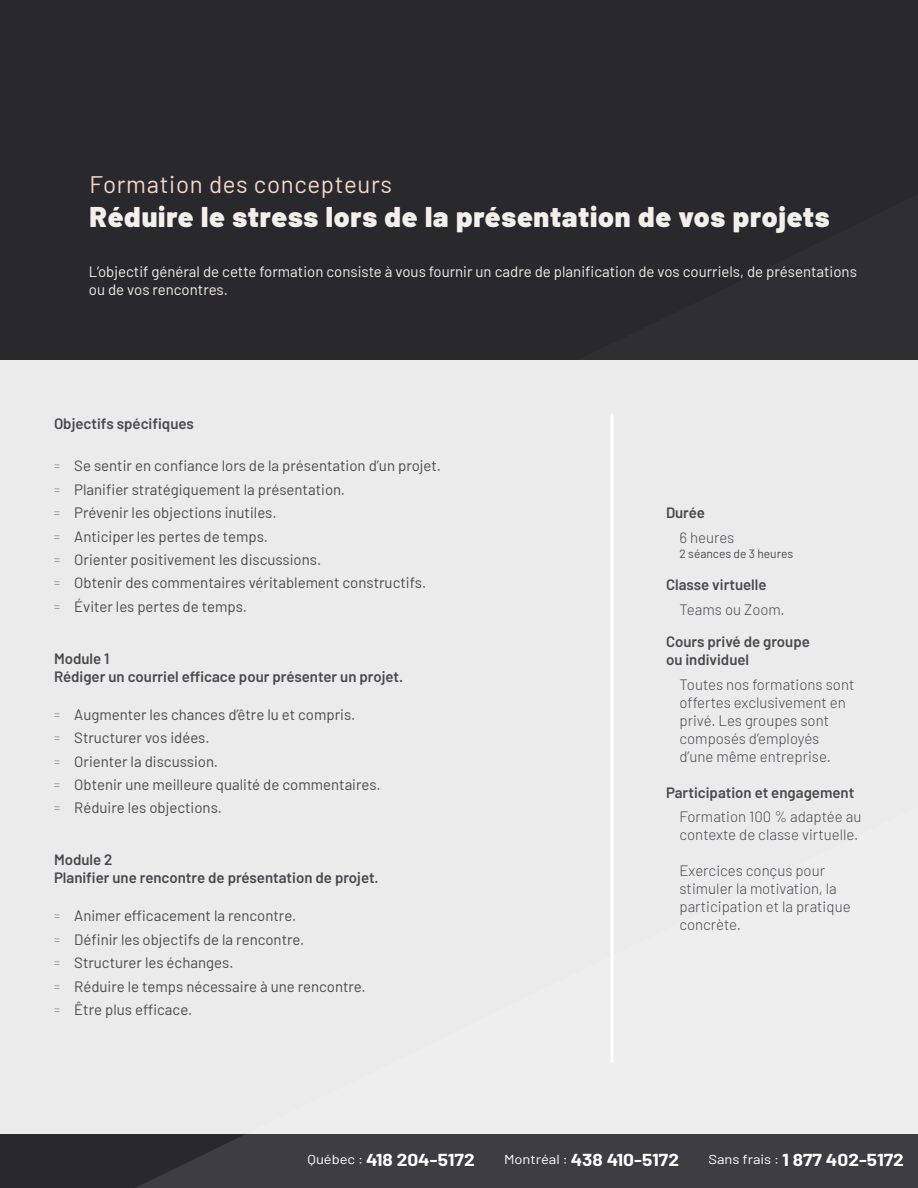
<style>
.page{position:relative;width:918px;height:1188px;background:#29282d}
.page>*{position:absolute;margin:0;border:0;box-sizing:border-box;transform-origin:0 0}
.t1{font:900 28.5px "Barlow";letter-spacing:.03em;color:#f3f0ec}
.t2{font:24px "Barlow";letter-spacing:.03em;color:#f6d6c7}
.t3{font:700 16.95px "Barlow";color:#fff;scale:1.13 1}
.t4{font:15px/23.4px "Barlow";color:#4a4a49}
.t5{font:300 15px/18px "Barlow";color:#49484d}
.t6{font:600 15px/18px "Barlow";color:#49484d}
.t7{font:15px/18px "Barlow";color:#f3f0ec}
.t8{font:12px "Barlow";letter-spacing:-.005em;color:#49484d}
.s1{font-weight:300;font-size:12px;color:#706f6f}
.s2{font-weight:400;font-size:13.05px}
</style>
<div class="page">
<svg style="left:576px;top:360px;width:342px;height:1px"></svg>
<div style="left:0;top:361px;width:918px;height:773px;background:#ebebec"></div>
<div style="left:135px;top:806px;width:783px;height:328px;background:#ebebec"></div>
<hr style="left:610px;top:414px;width:4px;height:648px;background:#fff">
<div style="left:136px;top:1134px;width:782px;height:54px;background:#3e3d42"></div>
<h2 class="t2" style="left:90px;top:167px;width:304px">Formation des concepteurs</h2>
<h1 class="t1" style="left:90px;top:195px;width:742px">Réduire le stress lors de la présentation de vos projets</h1>
<p class="t7" style="left:89px;top:262px;width:770px">L’objectif général de cette formation consiste à vous fournir un cadre de planification de vos courriels, de présentations ou de vos rencontres.</p>
<p class="t6" style="left:54px;top:413px;width:141px">Objectifs spécifiques</p>
<p class="t4" style="left:54px;top:453px;width:389px"><span class="s1">=</span> Se sentir en confiance lors de la présentation d’un projet. <span class="s1">=</span> Planifier stratégiquement la présentation.<br><span class="s1">=</span> Prévenir les objections inutiles.<br><span class="s1">=</span> Anticiper les pertes de temps.<br><span class="s1">=</span> Orienter positivement les discussions.<br><span class="s1">=</span> Obtenir des commentaires véritablement constructifs.<br><span class="s1">=</span> Éviter les pertes de temps.</p>
<p class="t6" style="left:54px;top:648px;width:351px">Module 1<br>Rédiger un courriel efficace pour présenter un projet.</p>
<p class="t4" style="left:54px;top:702px;width:328px"><span class="s1">=</span> Augmenter les chances d’être lu et compris.<br><span class="s1">=</span> Structurer vos idées.<br><span class="s1">=</span> Orienter la discussion.<br><span class="s1">=</span> Obtenir une meilleure qualité de commentaires. <span class="s1">=</span> Réduire les objections.</p>
<p class="t6" style="left:54px;top:850px;width:326px">Module 2<br>Planifier une rencontre de présentation de projet.</p>
<p class="t4" style="left:54px;top:903px;width:313px"><span class="s1">=</span> Animer efficacement la rencontre.<br><span class="s1">=</span> Définir les objectifs de la rencontre.<br><span class="s1">=</span> Structurer les échanges.<br><span class="s1">=</span> Réduire le temps nécessaire à une rencontre. <span class="s1">=</span> Être plus efficace.</p>
<p class="t6" style="left:666px;top:503px;width:40px">Durée</p>
<p class="t5" style="left:680px;top:528px;width:56px">6 heures</p>
<p class="t8" style="left:680px;top:545px;width:115px">2 séances de 3 heures</p>
<p class="t6" style="left:666px;top:574px;width:102px">Classe virtuelle</p>
<p class="t5" style="left:680px;top:599px;width:107px">Teams ou Zoom.</p>
<p class="t6" style="left:666px;top:631px;width:145px">Cours privé de groupe ou individuel</p>
<p class="t5" style="left:680px;top:674px;width:176px">Toutes nos formations sont offertes exclusivement en privé. Les groupes sont composés d’employés d’une même entreprise.</p>
<p class="t6" style="left:666px;top:782px;width:190px">Participation et engagement</p>
<p class="t5" style="left:680px;top:807px;width:183px">Formation 100 % adaptée au contexte de classe virtuelle.</p>
<p class="t5" style="left:680px;top:861px;width:173px">Exercices conçus pour stimuler la motivation, la participation et la pratique concrète.</p>
<p class="t3" style="left:308px;top:1147px;width:149px"><span class="s2">Québec :</span> 418 204-5172</p>
<p class="t3" style="left:504px;top:1147px;width:156px"><span class="s2">Montréal :</span> 438 410-5172</p>
<p class="t3" style="left:708px;top:1147px;width:175px"><span class="s2">Sans frais :</span> 1 877 402-5172</p>
</div>
